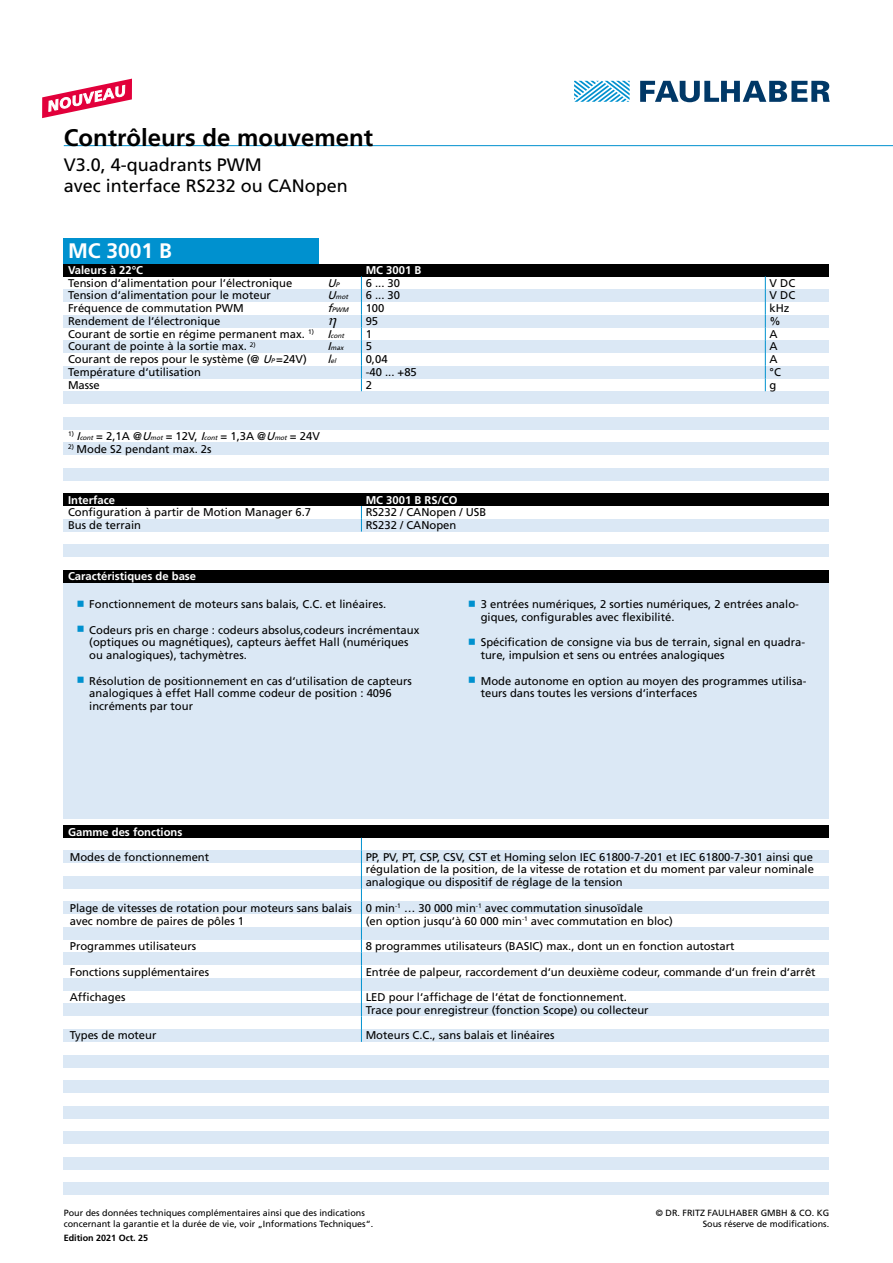
<style>
.page{position:relative;width:893px;height:1263px;background:#fff}
.page>*{position:absolute;margin:0;border:0;box-sizing:border-box;transform-origin:0 0}
.t1{font:700 24px "Frutiger LT";color:#000}
.t2{font:700 21px "Frutiger LT";color:#fff}
.t3{font:18px/21.6px "Frutiger LT";color:#000}
.t4{font:11.25px/12.8px "Frutiger LT";color:#000}
.t5{font:700 11.25px "Frutiger LT";color:#fff}
.t6{font:italic 11.25px "Frutiger LT";color:#000}
.t7{font:9px/10.8px "Frutiger LT";color:#000}
.t8{font:700 9px "Frutiger LT";color:#000}
.t9{font:italic 6.6px "Frutiger LT";color:#000}
.s1{font-size:6.6px}
.s2{font-size:11.25px}
.s3{font-style:italic}
.s4{font-style:italic;font-size:6.6px}
.s5{font-family:"Arial Unicode MS";font-size:13.95px;color:#0091cf}
</style>
<div class="page">
<svg style="left:574px;top:81px;width:56px;height:21px"></svg>
<svg style="left:640px;top:81px;width:190px;height:21px"></svg>
<div style="left:64px;top:580px;width:765px;height:239px;background:#dbe8f5"></div>
<div style="left:64px;top:264px;width:765px;height:12px;background:#000"></div>
<div style="left:64px;top:289px;width:765px;height:13px;background:#dbe8f5"></div>
<div style="left:64px;top:315px;width:765px;height:12px;background:#dbe8f5"></div>
<div style="left:64px;top:340px;width:765px;height:13px;background:#dbe8f5"></div>
<div style="left:64px;top:366px;width:765px;height:12px;background:#dbe8f5"></div>
<div style="left:64px;top:391px;width:765px;height:13px;background:#dbe8f5"></div>
<div style="left:64px;top:417px;width:765px;height:12px;background:#dbe8f5"></div>
<div style="left:64px;top:442px;width:765px;height:13px;background:#dbe8f5"></div>
<div style="left:64px;top:468px;width:765px;height:12px;background:#dbe8f5"></div>
<div style="left:64px;top:493px;width:765px;height:13px;background:#000"></div>
<div style="left:64px;top:519px;width:765px;height:12px;background:#dbe8f5"></div>
<div style="left:64px;top:544px;width:765px;height:13px;background:#dbe8f5"></div>
<div style="left:64px;top:570px;width:765px;height:13px;background:#000"></div>
<div style="left:64px;top:825px;width:765px;height:13px;background:#000"></div>
<div style="left:64px;top:850px;width:765px;height:13px;background:#dbe8f5"></div>
<div style="left:64px;top:901px;width:765px;height:13px;background:#dbe8f5"></div>
<div style="left:64px;top:927px;width:765px;height:13px;background:#dbe8f5"></div>
<div style="left:64px;top:952px;width:765px;height:13px;background:#dbe8f5"></div>
<div style="left:64px;top:978px;width:765px;height:13px;background:#dbe8f5"></div>
<div style="left:64px;top:1003px;width:765px;height:13px;background:#dbe8f5"></div>
<div style="left:64px;top:1029px;width:765px;height:13px;background:#dbe8f5"></div>
<div style="left:64px;top:1054px;width:765px;height:13px;background:#dbe8f5"></div>
<div style="left:64px;top:1080px;width:765px;height:13px;background:#dbe8f5"></div>
<div style="left:64px;top:1106px;width:765px;height:12px;background:#dbe8f5"></div>
<div style="left:64px;top:1131px;width:765px;height:13px;background:#dbe8f5"></div>
<div style="left:64px;top:1157px;width:765px;height:12px;background:#dbe8f5"></div>
<div style="left:64px;top:876px;width:765px;height:13px;background:#dbe8f5"></div>
<div style="left:64px;top:1182px;width:765px;height:13px;background:#dbe8f5"></div>
<svg style="left:42px;top:78px;width:90px;height:41px"></svg>
<hr style="left:64px;top:145px;width:829px;height:1px;background:#0091cf">
<div style="left:64px;top:238px;width:255px;height:26px;background:#0091cf"></div>
<svg style="left:361px;top:276px;width:1px;height:115px"></svg>
<svg style="left:765px;top:276px;width:1px;height:115px"></svg>
<svg style="left:361px;top:506px;width:1px;height:25px"></svg>
<svg style="left:361px;top:838px;width:1px;height:12px"></svg>
<hr style="left:361px;top:850px;width:1px;height:39px;background:#0091cf">
<svg style="left:361px;top:889px;width:1px;height:153px"></svg>
<h1 class="t1" style="left:64px;top:123px;width:311px">Contrôleurs de mouvement</h1>
<h3 class="t3" style="left:64px;top:154px;width:286px">V3.0, 4-quadrants PWM<br>avec interface RS232 ou CANopen</h3>
<h2 class="t2" style="left:68px;top:239px;width:105px">MC 3001 B</h2>
<p class="t5" style="left:68px;top:264px;width:77px">Valeurs à 22°C</p>
<p class="t5" style="left:366px;top:264px;width:57px">MC 3001 B</p>
<p class="t4" style="left:68px;top:276px;width:226px">Tension d‘alimentation pour l‘électronique</p>
<p class="t6" style="left:327px;top:276px;width:15px">U<span class="s1">P</span></p>
<p class="t4" style="left:366px;top:276px;width:36px">6 ... 30</p>
<p class="t4" style="left:770px;top:276px;width:27px">V DC</p>
<p class="t4" style="left:68px;top:289px;width:204px">Tension d‘alimentation pour le moteur</p>
<p class="t9" style="left:327px;top:293px;width:24px"><span class="s2">U</span>mot</p>
<p class="t4" style="left:366px;top:289px;width:36px">6 ... 30</p>
<p class="t4" style="left:770px;top:289px;width:27px">V DC</p>
<p class="t4" style="left:68px;top:302px;width:177px">Fréquence de commutation PWM</p>
<p class="t9" style="left:327px;top:306px;width:24px"><span class="s2">f</span>PWM</p>
<p class="t4" style="left:366px;top:302px;width:20px">100</p>
<p class="t4" style="left:770px;top:302px;width:22px">kHz</p>
<p class="t4" style="left:68px;top:315px;width:154px">Rendement de l‘électronique</p>
<p class="t4" style="left:366px;top:315px;width:14px">95</p>
<p class="t4" style="left:770px;top:315px;width:13px">%</p>
<p class="t4" style="left:68px;top:327px;width:280px">Courant de sortie en régime permanent max. <sup>1)</sup> <span class="s3">I</span><span class="s4">cont</span></p>
<p class="t4" style="left:366px;top:327px;width:8px">1</p>
<p class="t4" style="left:770px;top:327px;width:10px">A</p>
<p class="t4" style="left:68px;top:340px;width:189px">Courant de pointe à la sortie max. <sup>2)</sup></p>
<p class="t9" style="left:327px;top:344px;width:19px"><span class="s2">I</span>max</p>
<p class="t4" style="left:366px;top:340px;width:8px">5</p>
<p class="t4" style="left:770px;top:340px;width:10px">A</p>
<p class="t4" style="left:68px;top:353px;width:240px">Courant de repos pour le système (@ <span class="s3">U</span><span class="s4">P</span>=24V)</p>
<p class="t9" style="left:327px;top:357px;width:12px"><span class="s2">l</span>el</p>
<p class="t4" style="left:366px;top:353px;width:23px">0,04</p>
<p class="t4" style="left:770px;top:353px;width:10px">A</p>
<p class="t4" style="left:68px;top:366px;width:134px">Température d‘utilisation</p>
<p class="t4" style="left:366px;top:366px;width:53px">-40 ... +85</p>
<p class="t4" style="left:770px;top:366px;width:13px">°C</p>
<p class="t4" style="left:68px;top:378px;width:33px">Masse</p>
<p class="t4" style="left:366px;top:378px;width:8px">2</p>
<p class="t4" style="left:770px;top:378px;width:8px">g</p>
<p class="t4" style="left:68px;top:430px;width:253px"><sup>1)</sup> <span class="s3">I</span><span class="s4">cont</span> = 2,1A @<span class="s3">U</span><span class="s4">mot</span> = 12V, <span class="s3">I</span><span class="s4">cont</span> = 1,3A @<span class="s3">U</span><span class="s4">mot</span> = 24V</p>
<p class="t4" style="left:68px;top:442px;width:145px"><sup>2)</sup> Mode S2 pendant max. 2s</p>
<p class="t5" style="left:68px;top:493px;width:48px">Interface</p>
<p class="t5" style="left:366px;top:493px;width:93px">MC 3001 B RS/CO</p>
<p class="t4" style="left:68px;top:506px;width:245px">Configuration à partir de Motion Manager 6.7</p>
<p class="t4" style="left:366px;top:506px;width:122px">RS232 / CANopen / USB</p>
<p class="t4" style="left:68px;top:519px;width:75px">Bus de terrain</p>
<p class="t4" style="left:366px;top:519px;width:92px">RS232 / CANopen</p>
<p class="t5" style="left:68px;top:570px;width:130px">Caractéristiques de base</p>
<p class="t4" style="left:77px;top:598px;width:311px"><span class="s5">■</span> Fonctionnement de moteurs sans balais, C.C. et linéaires.</p>
<p class="t4" style="left:89px;top:623px;width:332px;text-indent:-13px"><span class="s5">■</span> Codeurs pris en charge : codeurs absolus,codeurs incrémentaux (optiques ou magnétiques), capteurs àeffet Hall (numériques ou analogiques), tachymètres.</p>
<p class="t4" style="left:89px;top:674px;width:324px;text-indent:-13px"><span class="s5">■</span> Résolution de positionnement en cas d‘utilisation de capteurs analogiques à effet Hall comme codeur de position : 4096 incréments par tour</p>
<p class="t4" style="left:481px;top:598px;width:320px;text-indent:-13px"><span class="s5">■</span> 3 entrées numériques, 2 sorties numériques, 2 entrées analo&shy;giques, configurables avec flexibilité.</p>
<p class="t4" style="left:481px;top:636px;width:326px;text-indent:-13px"><span class="s5">■</span> Spécification de consigne via bus de terrain, signal en quadra&shy;ture, impulsion et sens ou entrées analogiques</p>
<p class="t4" style="left:481px;top:674px;width:327px;text-indent:-13px"><span class="s5">■</span> Mode autonome en option au moyen des programmes utilisa&shy;teurs dans toutes les versions d‘interfaces</p>
<p class="t5" style="left:68px;top:825px;width:116px">Gamme des fonctions</p>
<p class="t4" style="left:70px;top:850px;width:141px">Modes de fonctionnement</p>
<p class="t4" style="left:366px;top:850px;width:450px;text-align:justify">PP, PV, PT, CSP, CSV, CST et Homing selon IEC 61800-7-201 et IEC 61800-7-301 ainsi que régulation de la position, de la vitesse de rotation et du moment par valeur nominale analogique ou dispositif de réglage de la tension</p>
<p class="t4" style="left:70px;top:901px;width:283px">Plage de vitesses de rotation pour moteurs sans balais avec nombre de paires de pôles 1</p>
<p class="t4" style="left:366px;top:901px;width:309px">0 min<sup>-1</sup> … 30 000 min<sup>-1</sup> avec commutation sinusoïdale<br>(en option jusqu‘à 60 000 min<sup>-1</sup> avec commutation en bloc)</p>
<p class="t4" style="left:70px;top:940px;width:128px">Programmes utilisateurs</p>
<p class="t4" style="left:366px;top:940px;width:370px">8 programmes utilisateurs (BASIC) max., dont un en fonction autostart</p>
<p class="t4" style="left:70px;top:965px;width:141px">Fonctions supplémentaires</p>
<p class="t4" style="left:366px;top:965px;width:451px">Entrée de palpeur, raccordement d‘un deuxième codeur, commande d‘un frein d‘arrêt</p>
<p class="t4" style="left:70px;top:991px;width:57px">Affichages</p>
<p class="t4" style="left:366px;top:991px;width:284px">LED pour l‘affichage de l‘état de fonctionnement.<br>Trace pour enregistreur (fonction Scope) ou collecteur</p>
<p class="t4" style="left:70px;top:1029px;width:88px">Types de moteur</p>
<p class="t4" style="left:366px;top:1029px;width:190px">Moteurs C.C., sans balais et linéaires</p>
<p class="t7" style="left:64px;top:1208px;width:311px">Pour des données techniques complémentaires ainsi que des indications concernant la garantie et la durée de vie, voir „Informations Techniques“.</p>
<p class="t7" style="left:656px;top:1208px;width:175px;text-align:right">© DR. FRITZ FAULHABER GMBH &amp; CO. KG<br>Sous réserve de modifications.</p>
<p class="t8" style="left:64px;top:1233px;width:86px">Edition 2021 Oct. 25</p>
</div>
